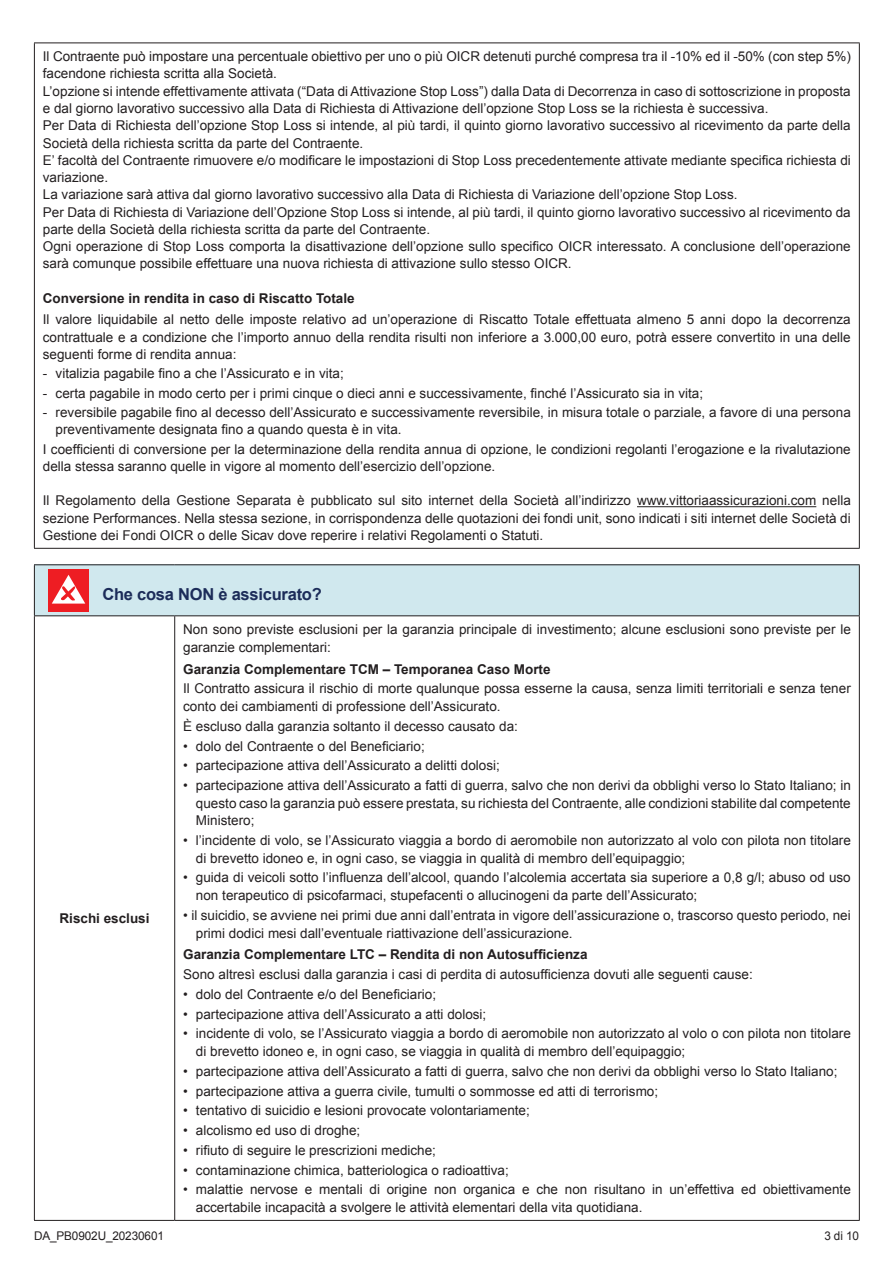
<style>
.page{position:relative;width:893px;height:1263px;background:#fff}
.page>*{position:absolute;margin:0;border:0;box-sizing:border-box;transform-origin:0 0}
.t1{font:700 16.5px "Arial";letter-spacing:-.015em;color:#1c2c59}
.t2{font:13.5px/17.2px "Arial";color:#231f20}
.t3{font:700 13.5px "Arial";color:#231f20}
.t4{font:12px "Arial";letter-spacing:-.01em;color:#231f20}
</style>
<div class="page">
<hr style="left:34px;top:43px;width:826px;height:1px;background:#231f20">
<hr style="left:34px;top:43px;width:1px;height:505px;background:#231f20">
<hr style="left:859px;top:43px;width:1px;height:505px;background:#231f20">
<hr style="left:34px;top:548px;width:826px;height:1px;background:#231f20">
<hr style="left:637px;top:506px;width:179px;height:1px;background:#231f20">
<div style="left:34px;top:565px;width:825px;height:51px;background:#d0e8ee"></div>
<hr style="left:34px;top:564px;width:141px;height:1px;background:#231f20">
<hr style="left:34px;top:565px;width:1px;height:50px;background:#231f20">
<hr style="left:175px;top:564px;width:685px;height:1px;background:#231f20">
<hr style="left:859px;top:565px;width:1px;height:50px;background:#231f20">
<hr style="left:34px;top:615px;width:141px;height:1px;background:#231f20">
<hr style="left:34px;top:616px;width:1px;height:604px;background:#231f20">
<hr style="left:175px;top:615px;width:685px;height:1px;background:#231f20">
<hr style="left:174px;top:616px;width:1px;height:604px;background:#231f20">
<hr style="left:859px;top:616px;width:1px;height:604px;background:#231f20">
<hr style="left:34px;top:1220px;width:141px;height:1px;background:#231f20">
<hr style="left:175px;top:1220px;width:685px;height:1px;background:#231f20">
<div style="left:48px;top:569px;width:41px;height:43px;background:#ee1d23"></div>
<svg style="left:52px;top:575px;width:33px;height:29px"></svg>
<p class="t2" style="left:43px;top:48px;width:809px">Il Contraente può impostare una percentuale obiettivo per uno o più OICR detenuti purché compresa tra il -10% ed il -50% (con step 5%) facendone richiesta scritta alla Società.<br>L’opzione si intende effettivamente attivata (“Data di Attivazione Stop Loss”) dalla Data di Decorrenza in caso di sottoscrizione in proposta e dal giorno lavorativo successivo alla Data di Richiesta di Attivazione dell’opzione Stop Loss se la richiesta è successiva.<br>Per Data di Richiesta dell’opzione Stop Loss si intende, al più tardi, il quinto giorno lavorativo successivo al ricevimento da parte della Società della richiesta scritta da parte del Contraente.<br>E’ facoltà del Contraente rimuovere e/o modificare le impostazioni di Stop Loss precedentemente attivate mediante specifica richiesta di variazione.<br>La variazione sarà attiva dal giorno lavorativo successivo alla Data di Richiesta di Variazione dell’opzione Stop Loss.<br>Per Data di Richiesta di Variazione dell’Opzione Stop Loss si intende, al più tardi, il quinto giorno lavorativo successivo al ricevimento da parte della Società della richiesta scritta da parte del Contraente.<br>Ogni operazione di Stop Loss comporta la disattivazione dell’opzione sullo specifico OICR interessato. A conclusione dell’operazione sarà comunque possibile effettuare una nuova richiesta di attivazione sullo stesso OICR.</p>
<p class="t3" style="left:43px;top:289px;width:313px">Conversione in rendita in caso di Riscatto Totale</p>
<p class="t2" style="left:43px;top:311px;width:809px;text-align:justify">Il valore liquidabile al netto delle imposte relativo ad un’operazione di Riscatto Totale effettuata almeno 5 anni dopo la decorrenza contrattuale e a condizione che l’importo annuo della rendita risulti non inferiore a 3.000,00 euro, potrà essere convertito in una delle seguenti forme di rendita annua:</p>
<p class="t2" style="left:43px;top:365px;width:302px">- vitalizia pagabile fino a che l’Assicurato e in vita;</p>
<p class="t2" style="left:43px;top:384px;width:662px">- certa pagabile in modo certo per i primi cinque o dieci anni e successivamente, finché l’Assicurato sia in vita;</p>
<p class="t2" style="left:56px;top:404px;width:797px;text-indent:-13px">- reversibile pagabile fino al decesso dell’Assicurato e successivamente reversibile, in misura totale o parziale, a favore di una persona preventivamente designata fino a quando questa è in vita.</p>
<p class="t2" style="left:43px;top:440px;width:809px">I coefficienti di conversione per la determinazione della rendita annua di opzione, le condizioni regolanti l’erogazione e la rivalutazione della stessa saranno quelle in vigore al momento dell’esercizio dell’opzione.</p>
<p class="t2" style="left:43px;top:492px;width:809px;text-align:justify">Il Regolamento della Gestione Separata è pubblicato sul sito internet della Società all’indirizzo www.vittoriaassicurazioni.com nella sezione Performances. Nella stessa sezione, in corrispondenza delle quotazioni dei fondi unit, sono indicati i siti internet delle Società di Gestione dei Fondi OICR o delle Sicav dove reperire i relativi Regolamenti o Statuti.</p>
<p class="t1" style="left:102px;top:583px;width:221px">Che cosa NON è assicurato?</p>
<p class="t3" style="left:60px;top:909px;width:92px">Rischi esclusi</p>
<p class="t2" style="left:183px;top:621px;width:669px;line-height:17.7px">Non sono previste esclusioni per la garanzia principale di investimento; alcune esclusioni sono previste per le garanzie complementari:</p>
<p class="t3" style="left:183px;top:660px;width:369px">Garanzia Complementare TCM – Temporanea Caso Morte</p>
<p class="t2" style="left:183px;top:680px;width:669px;line-height:17.7px">Il Contratto assicura il rischio di morte qualunque possa esserne la causa, senza limiti territoriali e senza tener conto dei cambiamenti di professione dell’Assicurato.</p>
<p class="t2" style="left:183px;top:718px;width:336px">È escluso dalla garanzia soltanto il decesso causato da:</p>
<p class="t2" style="left:183px;top:737px;width:243px">• dolo del Contraente o del Beneficiario;</p>
<p class="t2" style="left:183px;top:757px;width:318px">• partecipazione attiva dell’Assicurato a delitti dolosi;</p>
<p class="t2" style="left:196px;top:777px;width:656px;line-height:17.7px;text-align:justify;text-indent:-13px">• partecipazione attiva dell’Assicurato a fatti di guerra, salvo che non derivi da obblighi verso lo Stato Italiano; in questo caso la garanzia può essere prestata, su richiesta del Contraente, alle condizioni stabilite dal competente Ministero;</p>
<p class="t2" style="left:196px;top:832px;width:656px;line-height:17.7px;text-indent:-13px">• l’incidente di volo, se l’Assicurato viaggia a bordo di aeromobile non autorizzato al volo con pilota non titolare di brevetto idoneo e, in ogni caso, se viaggia in qualità di membro dell’equipaggio;</p>
<p class="t2" style="left:196px;top:869px;width:656px;line-height:17.7px;text-indent:-13px">• guida di veicoli sotto l’influenza dell’alcool, quando l’alcolemia accertata sia superiore a 0,8 g/l; abuso od uso non terapeutico di psicofarmaci, stupefacenti o allucinogeni da parte dell’Assicurato;</p>
<p class="t2" style="left:196px;top:906px;width:656px;line-height:17.7px;text-indent:-13px">• il suicidio, se avviene nei primi due anni dall’entrata in vigore dell’assicurazione o, trascorso questo periodo, nei primi dodici mesi dall’eventuale riattivazione dell’assicurazione.</p>
<p class="t3" style="left:183px;top:946px;width:406px">Garanzia Complementare LTC – Rendita di non Autosufficienza</p>
<p class="t2" style="left:183px;top:966px;width:571px">Sono altresì esclusi dalla garanzia i casi di perdita di autosufficienza dovuti alle seguenti cause:</p>
<p class="t2" style="left:183px;top:986px;width:254px">• dolo del Contraente e/o del Beneficiario;</p>
<p class="t2" style="left:183px;top:1005px;width:305px">• partecipazione attiva dell’Assicurato a atti dolosi;</p>
<p class="t2" style="left:196px;top:1025px;width:656px;line-height:17.7px;text-indent:-13px">• incidente di volo, se l’Assicurato viaggia a bordo di aeromobile non autorizzato al volo o con pilota non titolare di brevetto idoneo e, in ogni caso, se viaggia in qualità di membro dell’equipaggio;</p>
<p class="t2" style="left:183px;top:1062px;width:656px">• partecipazione attiva dell’Assicurato a fatti di guerra, salvo che non derivi da obblighi verso lo Stato Italiano;</p>
<p class="t2" style="left:183px;top:1082px;width:476px">• partecipazione attiva a guerra civile, tumulti o sommosse ed atti di terrorismo;</p>
<p class="t2" style="left:183px;top:1102px;width:348px">• tentativo di suicidio e lesioni provocate volontariamente;</p>
<p class="t2" style="left:183px;top:1122px;width:179px">• alcolismo ed uso di droghe;</p>
<p class="t2" style="left:183px;top:1141px;width:254px">• rifiuto di seguire le prescrizioni mediche;</p>
<p class="t2" style="left:183px;top:1161px;width:327px">• contaminazione chimica, batteriologica o radioattiva;</p>
<p class="t2" style="left:196px;top:1181px;width:656px;line-height:17.7px;text-indent:-13px">• malattie nervose e mentali di origine non organica e che non risultano in un’effettiva ed obiettivamente accertabile incapacità a svolgere le attività elementari della vita quotidiana.</p>
<p class="t4" style="left:34px;top:1228px;width:131px">DA_PB0902U_20230601</p>
<p class="t4" style="left:824px;top:1228px;width:36px">3 di 10</p>
</div>
